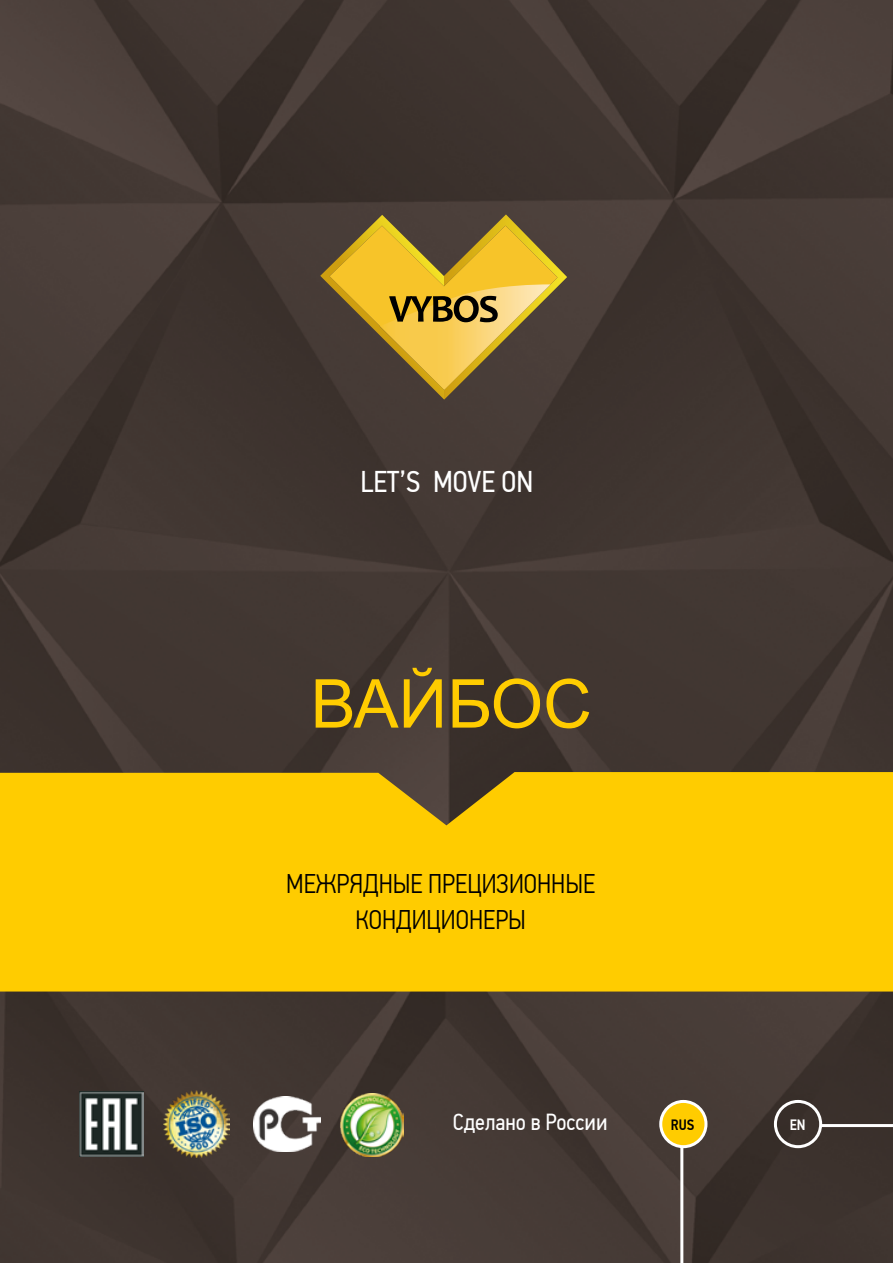
<style>
.page{position:relative;width:893px;height:1263px;background:#fff}
.page>*{position:absolute;margin:0;border:0;box-sizing:border-box;transform-origin:0 0}
.t1{font:67.5px "Arial";color:#fc0}
.t2{font:30px "PF Din Text Cond Pro";color:#fff}
.t3{font:300 27px/36px "PF Din Text Cond Pro";color:#000;text-align:center}
.t4{font:23.25px "PF Din Text Cond Pro";color:#fff}
.t5{font:500 15px "PF Din Text Cond Pro";color:#000}
.t6{font:500 15px "PF Din Text Cond Pro";color:#fff}
</style>
<div class="page">
<img style="left:0;top:0;width:893px;height:1263px">
<svg style="left:320px;top:214px;width:247px;height:186px;background:#957a37"></svg>
<hr style="left:680px;top:1133px;width:3px;height:130px;background:#fff">
<hr style="left:821px;top:1124px;width:72px;height:3px;background:#fff">
<div style="left:661px;top:1101px;width:45px;height:46px;background:#fc0;border-radius:50%"></div>
<div style="left:659px;top:1100px;width:48px;height:48px;border:3px solid #fff;border-radius:50%"></div>
<div style="left:774px;top:1100px;width:48px;height:48px;border:3px solid #fff;border-radius:50%"></div>
<div style="left:0;top:772px;width:893px;height:219px;background:#fc0"></div>
<img style="left:80px;top:1092px;width:63px;height:64px">
<img style="left:164px;top:1090px;width:66px;height:67px">
<img style="left:253px;top:1097px;width:68px;height:54px">
<img style="left:335px;top:1094px;width:69px;height:63px">
<p class="t2" style="left:360px;top:464px;width:175px">LET’S MOVE ON</p>
<h1 class="t1" style="left:311px;top:660px;width:283px">ВАЙБОС</h1>
<p class="t3" style="left:286px;top:866px;width:310px">МЕЖРЯДНЫЕ ПРЕЦИЗИОННЫЕ<br>КОНДИЦИОНЕРЫ</p>
<p class="t4" style="left:453px;top:1108px;width:156px">Сделано в России</p>
<p class="t5" style="left:671px;top:1116px;width:25px">RUS</p>
<p class="t6" style="left:790px;top:1115px;width:17px">EN</p>
</div>
